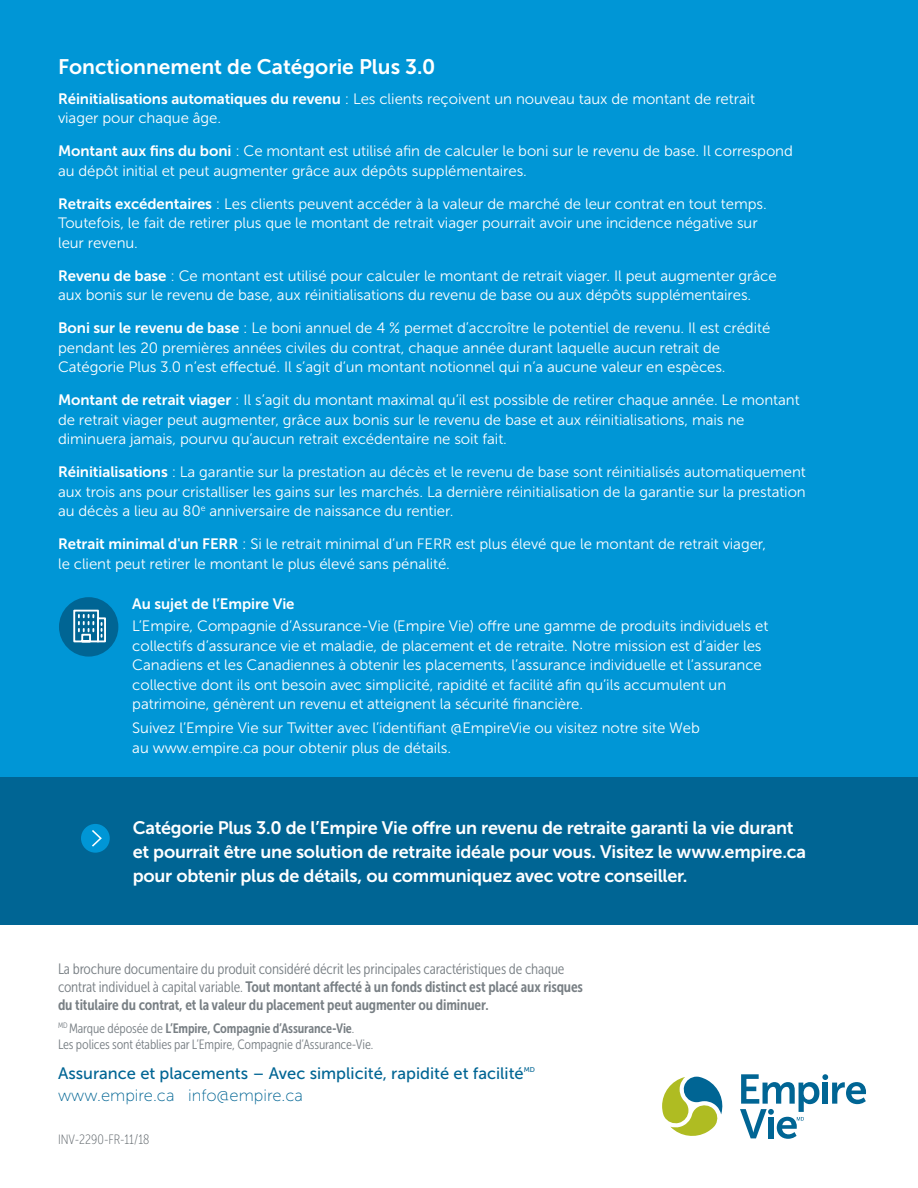
<style>
.page{position:relative;width:918px;height:1188px;background:#fff}
.page>*{position:absolute;margin:0;border:0;box-sizing:border-box;transform-origin:0 0}
.EL_Heading_5_-_14_pt{font:21px "Museo Sans 700";color:#fff}
.EL_Heading_7_-_11_pt{font:18px/24px "Museo Sans 700";letter-spacing:-.015em;color:#fff}
.EL_Heading_7_-_11_pt-2{font:16.5px "Museo Sans 500";color:#006594}
.EL_Heading_7_-_11_pt-3{font:16.5px "Museo Sans 100";color:#006594}
.EL_Body_Text_-_10_pt{font:15px/19.5px "Museo Sans 300";letter-spacing:-.005em;color:#fff}
.Heading_3{font:15px/19.5px "Museo Sans 300";letter-spacing:-.005em;color:#fff}
.EL_Footnote_Legal{font:15px/18px "Museo Sans Cond 300";letter-spacing:-.01em;color:#787f84}
.EL_Heading_5_-_14_pt-2{font:15px "Museo Sans 700";letter-spacing:-.005em;color:#fff}
.EL_Footnote_Legal-2{font:13.5px/16.2px "Museo Sans Cond 300";letter-spacing:-.01em;color:#787f84}
.Foot_Note_-_Museo_Co{font:13.5px "Museo Sans Cond 100";color:#5a6166}
.EL_Heading_7_-_11_pt-4{font:7.05px "Museo Sans 500";color:#006594}
.s1{font-family:"Museo Sans 700"}
.s2{font-family:"Museo Sans Cond 700"}
</style>
<div class="page">
<div style="left:0;top:0;width:918px;height:836px;background:#0096d6"></div>
<div style="left:0;top:778px;width:918px;height:147px;background:#006594"></div>
<svg style="left:662px;top:1077px;width:61px;height:59px"></svg>
<svg style="left:740px;top:1074px;width:126px;height:65px"></svg>
<div style="left:81px;top:824px;width:29px;height:29px;background:#0096d6;border-radius:50%"></div>
<svg style="left:92px;top:830px;width:10px;height:17px"></svg>
<div style="left:59px;top:597px;width:59px;height:60px;background:#006594;border-radius:50%"></div>
<svg style="left:73px;top:609px;width:33px;height:34px"></svg>
<h5 class="EL_Heading_5_-_14_pt" style="left:58px;top:55px;width:379px">Fonctionnement de Catégorie Plus 3.0</h5>
<p class="EL_Body_Text_-_10_pt" style="left:58px;top:89px;width:699px"><span class="s1">Réinitialisations automatiques du revenu</span> : Les clients reçoivent un nouveau taux de montant de retrait viager pour chaque âge.</p>
<p class="EL_Body_Text_-_10_pt" style="left:58px;top:142px;width:736px"><span class="s1">Montant aux fins du boni</span> : Ce montant est utilisé afin de calculer le boni sur le revenu de base. Il correspond au dépôt initial et peut augmenter grâce aux dépôts supplémentaires.</p>
<p class="EL_Body_Text_-_10_pt" style="left:58px;top:194px;width:710px"><span class="s1">Retraits excédentaires</span> : Les clients peuvent accéder à la valeur de marché de leur contrat en tout temps.<br>Toutefois, le fait de retirer plus que le montant de retrait viager pourrait avoir une incidence négative sur leur revenu.</p>
<p class="EL_Body_Text_-_10_pt" style="left:58px;top:266px;width:720px"><span class="s1">Revenu de base</span> : Ce montant est utilisé pour calculer le montant de retrait viager. Il peut augmenter grâce aux bonis sur le revenu de base, aux réinitialisations du revenu de base ou aux dépôts supplémentaires.</p>
<p class="EL_Body_Text_-_10_pt" style="left:58px;top:319px;width:714px"><span class="s1">Boni sur le revenu de base</span> : Le boni annuel de 4 % permet d’accroître le potentiel de revenu. Il est crédité pendant les 20 premières années civiles du contrat, chaque année durant laquelle aucun retrait de<br>Catégorie Plus 3.0 n’est effectué. Il s’agit d’un montant notionnel qui n’a aucune valeur en espèces.</p>
<p class="EL_Body_Text_-_10_pt" style="left:58px;top:391px;width:743px"><span class="s1">Montant de retrait viager</span> : Il s’agit du montant maximal qu’il est possible de retirer chaque année. Le montant de retrait viager peut augmenter, grâce aux bonis sur le revenu de base et aux réinitialisations, mais ne diminuera jamais, pourvu qu’aucun retrait excédentaire ne soit fait.</p>
<p class="EL_Body_Text_-_10_pt" style="left:58px;top:463px;width:749px;text-align:justify"><span class="s1">Réinitialisations</span> : La garantie sur la prestation au décès et le revenu de base sont réinitialisés automatiquement aux trois ans pour cristalliser les gains sur les marchés. La dernière réinitialisation de la garantie sur la prestation au décès a lieu au 80<sup>e</sup> anniversaire de naissance du rentier.</p>
<p class="EL_Body_Text_-_10_pt" style="left:58px;top:535px;width:710px"><span class="s1">Retrait minimal d'un FERR</span> : Si le retrait minimal d’un FERR est plus élevé que le montant de retrait viager, le client peut retirer le montant le plus élevé sans pénalité.</p>
<h5 class="EL_Heading_5_-_14_pt-2" style="left:132px;top:595px;width:164px">Au sujet de l’Empire Vie</h5>
<p class="Heading_3" style="left:132px;top:616px;width:638px">L’Empire, Compagnie d’Assurance-Vie (Empire Vie) offre une gamme de produits individuels et collectifs d’assurance vie et maladie, de placement et de retraite. Notre mission est d’aider les Canadiens et les Canadiennes à obtenir les placements, l’assurance individuelle et l’assurance collective dont ils ont besoin avec simplicité, rapidité et facilité afin qu’ils accumulent un patrimoine, génèrent un revenu et atteignent la sécurité financière.</p>
<p class="Heading_3" style="left:132px;top:718px;width:569px">Suivez l’Empire Vie sur Twitter avec l’identifiant @EmpireVie ou visitez notre site Web au www.empire.ca pour obtenir plus de détails.</p>
<h6 class="EL_Heading_7_-_11_pt" style="left:133px;top:816px;width:675px">Catégorie Plus 3.0 de l’Empire Vie offre un revenu de retraite garanti la vie durant et pourrait être une solution de retraite idéale pour vous. Visitez le www.empire.ca pour obtenir plus de détails, ou communiquez avec votre conseiller.</h6>
<p class="EL_Footnote_Legal" style="left:58px;top:960px;width:527px">La brochure documentaire du produit considéré décrit les principales caractéristiques de chaque contrat individuel à capital variable. <span class="s2">Tout montant affecté à un fonds distinct est placé aux risques du titulaire du contrat, et la valeur du placement peut augmenter ou diminuer.</span></p>
<p class="EL_Footnote_Legal-2" style="left:58px;top:1020px;width:317px"><sup>MD</sup> Marque déposée de <span class="s2">L’Empire, Compagnie d’Assurance-Vie</span>.<br>Les polices sont établies par L’Empire, Compagnie d’Assurance-Vie.</p>
<h6 class="EL_Heading_7_-_11_pt-2" style="left:58px;top:1064px;width:467px">Assurance et placements – Avec simplicité, rapidité et facilité</h6>
<h6 class="EL_Heading_7_-_11_pt-4" style="left:524px;top:1066px;width:13px">MD</h6>
<h6 class="EL_Heading_7_-_11_pt-3" style="left:58px;top:1086px;width:246px">www.empire.ca info@empire.ca</h6>
<p class="Foot_Note_-_Museo_Co" style="left:58px;top:1132px;width:93px">INV-2290-FR-11/18</p>
</div>
